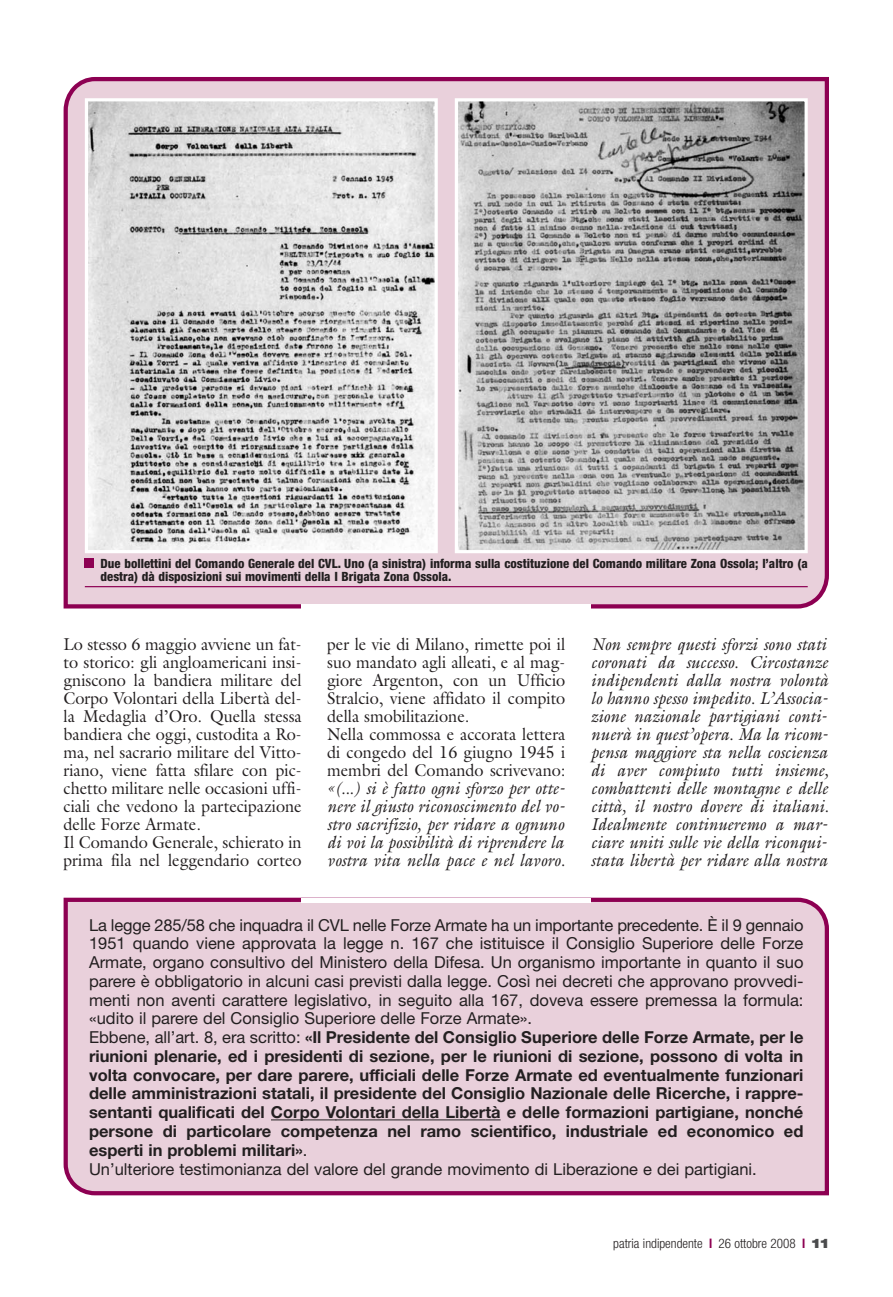
<style>
.page{position:relative;width:893px;height:1297px;background:#fff}
.page>*{position:absolute;margin:0;border:0;box-sizing:border-box;transform-origin:0 0}
.t1{font:17.25px/18px "Galliard";color:#231f20;scale:.94 1}
.t2{font:italic 17.25px/18px "Galliard";color:#231f20;scale:.94 1}
.t3{font:16.5px/18.8px "Helvetica Neue";color:#231f20}
.t4{font:300 condensed 13.2px "Helvetica Neue";color:#231f20}
.t5{font:800 condensed 12.75px/12.8px "Helvetica Neue";color:#231f20}
.s1{font-weight:700}
.s2{font-weight:700;color:#8d0052}
.s3{font-weight:900;font-stretch:expanded;color:#4b4c4d}
</style>
<div class="page">
<div style="left:64px;top:898px;width:765px;height:297px;background:#e9d0db"></div>
<hr style="left:271px;top:1119px;width:65px;height:1px;background:#231f20">
<hr style="left:335px;top:1119px;width:150px;height:1px;background:#231f20">
<svg style="left:485px;top:1119px;width:16px;height:1px"></svg>
<svg style="left:64px;top:77px;width:765px;height:531px"></svg>
<img style="left:459px;top:102px;width:345px;height:447px">
<div style="left:455px;top:98px;width:353px;height:455px;border:3px solid #fff"></div>
<img style="left:89px;top:102px;width:345px;height:447px">
<div style="left:85px;top:98px;width:353px;height:455px;border:3px solid #fff"></div>
<hr style="left:302px;top:604px;width:289px;height:4px;background:#fff">
<hr style="left:302px;top:898px;width:289px;height:4px;background:#fff">
<hr style="left:85px;top:586px;width:723px;height:1px;background:#8d0052">
<div style="left:85px;top:559px;width:9px;height:9px;background:#8d0052"></div>
<p class="t5" style="left:101px;top:558px;width:709px">Due bollettini del Comando Generale del CVL. Uno (a sinistra) informa sulla costituzione del Comando militare Zona Ossola; l’altro (a destra) dà disposizioni sui movimenti della I Brigata Zona Ossola.</p>
<p class="t1" style="left:64px;top:637px;width:255px">Lo stesso 6 maggio avviene un fat&shy;to storico: gli angloamericani insi&shy;gniscono la bandiera militare del Corpo Volontari della Libertà del&shy;la Medaglia d’Oro. Quella stessa bandiera che oggi, custodita a Ro&shy;ma, nel sacrario militare del Vitto&shy;riano, viene fatta sfilare con pic&shy;chetto militare nelle occasioni uffi&shy;ciali che vedono la partecipazione delle Forze Armate.<br>Il Comando Generale, schierato in prima fila nel leggendario corteo</p>
<p class="t1" style="left:327px;top:637px;width:255px">per le vie di Milano, rimette poi il suo mandato agli alleati, e al mag&shy;giore Argenton, con un Ufficio<br>Stralcio, viene affidato il compito della smobilitazione.<br>Nella commossa e accorata lettera di congedo del 16 giugno 1945 i membri del Comando scrivevano:</p>
<p class="t2" style="left:327px;top:781px;width:254px">«(...) si è fatto ogni sforzo per otte&shy;nere il giusto riconoscimento del vo&shy;stro sacrifizio, per ridare a ognuno di voi la possibilità di riprendere la vostra vita nella pace e nel lavoro.</p>
<p class="t2" style="left:591px;top:637px;width:254px">Non sempre questi sforzi sono stati coronati da successo. Circostanze indipendenti dalla nostra volontà lo hanno spesso impedito. L’Associa&shy;zione nazionale partigiani conti&shy;nuerà in quest’opera. Ma la ricom&shy;pensa maggiore sta nella coscienza di aver compiuto tutti insieme, combattenti delle montagne e delle città, il nostro dovere di italiani.<br>Idealmente continueremo a mar&shy;ciare uniti sulle vie della riconqui&shy;stata libertà per ridare alla nostra</p>
<p class="t3" style="left:89px;top:917px;width:716px">La legge 285/58 che inquadra il CVL nelle Forze Armate ha un importante precedente. È il 9 gennaio 1951 quando viene approvata la legge n. 167 che istituisce il Consiglio Superiore delle Forze Armate, organo consultivo del Ministero della Difesa. Un organismo importante in quanto il suo parere è obbligatorio in alcuni casi previsti dalla legge. Così nei decreti che approvano provvedi&shy;menti non aventi carattere legislativo, in seguito alla 167, doveva essere premessa la formula: «udito il parere del Consiglio Superiore delle Forze Armate».<br>Ebbene, all’art. 8, era scritto: <span class="s1">«Il Presidente del Consiglio Superiore delle Forze Armate, per le riunioni plenarie, ed i presidenti di sezione, per le riunioni di sezione, possono di volta in volta convocare, per dare parere, ufficiali delle Forze Armate ed eventualmente funzionari delle amministrazioni statali, il presidente del Consiglio Nazionale delle Ricerche, i rappre&shy;sentanti qualificati del Corpo Volontari della Libertà e delle formazioni partigiane, nonché persone di particolare competenza nel ramo scientifico, industriale ed economico ed esperti in problemi militari»</span>.<br>Un’ulteriore testimonianza del valore del grande movimento di Liberazione e dei partigiani.</p>
<p class="t4" style="left:613px;top:1238px;width:217px">patria indipendente <span class="s2">l</span> 26 ottobre 2008 <span class="s2">l</span> <span class="s3">11</span></p>
</div>
